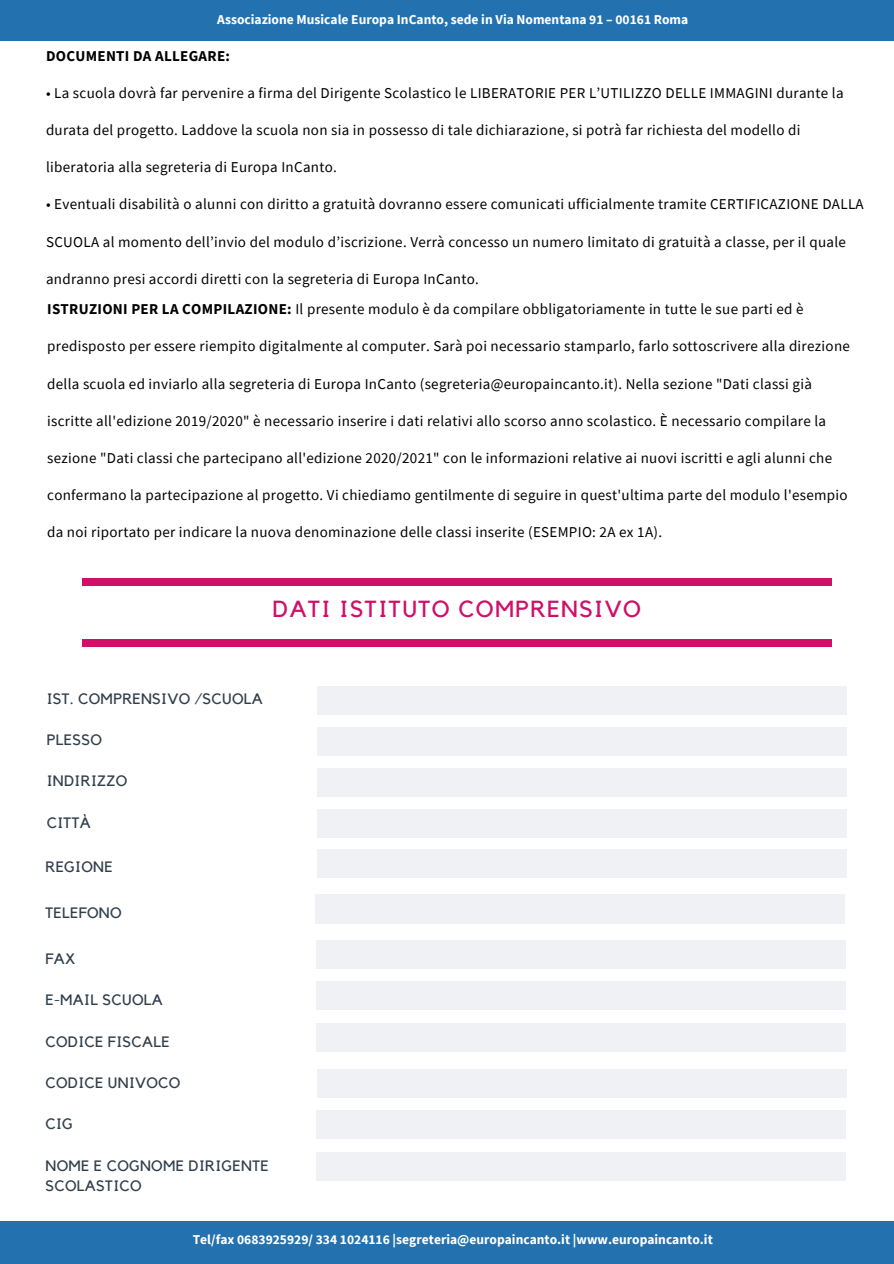
<style>
.page{position:relative;width:894px;height:1264px;background:#fff}
.page>*{position:absolute;margin:0;border:0;box-sizing:border-box;transform-origin:0 0}
.t1{font:23.25px "Kollektif";letter-spacing:.06em;color:#cf0f68}
.t2{font:15px/30.5px "Source Sans Pro";letter-spacing:.02em;color:#000}
.t3{font:15px/20.2px "Kollektif";letter-spacing:.02em;color:#313f4c}
.t4{font:700 15px "Source Sans Pro";letter-spacing:.02em;color:#000}
.t5{font:700 13.5px "Source Sans Pro";color:#fff}
.s1{font-weight:700}
</style>
<div class="page">
<div style="left:317px;top:686px;width:529px;height:28px;background:#eff1f4"></div>
<div style="left:316px;top:727px;width:530px;height:28px;background:#eff1f4"></div>
<div style="left:317px;top:768px;width:529px;height:28px;background:#eff1f4"></div>
<div style="left:316px;top:809px;width:530px;height:28px;background:#eff1f4"></div>
<div style="left:315px;top:894px;width:529px;height:29px;background:#eff1f4"></div>
<div style="left:0;top:0;width:893px;height:40px;background:#2371ae"></div>
<div style="left:82px;top:578px;width:749px;height:7px;background:#cf0f68"></div>
<div style="left:82px;top:639px;width:749px;height:7px;background:#cf0f68"></div>
<div style="left:316px;top:940px;width:529px;height:28px;background:#eff1f4"></div>
<div style="left:316px;top:981px;width:529px;height:28px;background:#eff1f4"></div>
<div style="left:316px;top:1023px;width:529px;height:28px;background:#eff1f4"></div>
<div style="left:316px;top:1069px;width:530px;height:28px;background:#eff1f4"></div>
<div style="left:316px;top:1110px;width:529px;height:28px;background:#eff1f4"></div>
<div style="left:316px;top:1152px;width:529px;height:28px;background:#eff1f4"></div>
<div style="left:0;top:1221px;width:893px;height:42px;background:#2371ae"></div>
<div style="left:317px;top:849px;width:529px;height:28px;background:#eff1f4"></div>
<p class="t5" style="left:217px;top:11px;width:472px">Associazione Musicale Europa InCanto, sede in Via Nomentana 91 – 00161 Roma</p>
<p class="t4" style="left:46px;top:46px;width:185px">DOCUMENTI DA ALLEGARE:</p>
<p class="t2" style="left:46px;top:77px;width:798px">• La scuola dovrà far pervenire a firma del Dirigente Scolastico le LIBERATORIE PER L’UTILIZZO DELLE IMMAGINI durante la</p>
<p class="t2" style="left:46px;top:114px;width:755px">durata del progetto. Laddove la scuola non sia in possesso di tale dichiarazione, si potrà far richiesta del modello di</p>
<p class="t2" style="left:46px;top:152px;width:292px">liberatoria alla segreteria di Europa InCanto.</p>
<p class="t2" style="left:46px;top:189px;width:819px">• Eventuali disabilità o alunni con diritto a gratuità dovranno essere comunicati ufficialmente tramite CERTIFICAZIONE DALLA</p>
<p class="t2" style="left:46px;top:226px;width:801px">SCUOLA al momento dell’invio del modulo d’iscrizione. Verrà concesso un numero limitato di gratuità a classe, per il quale</p>
<p class="t2" style="left:46px;top:263px;width:758px">andranno presi accordi diretti con la segreteria di Europa InCanto.<br><span class="s1">ISTRUZIONI PER LA COMPILAZIONE:</span> Il presente modulo è da compilare obbligatoriamente in tutte le sue parti ed è</p>
<p class="t2" style="left:47px;top:331px;width:804px">predisposto per essere riempito digitalmente al computer. Sarà poi necessario stamparlo, farlo sottoscrivere alla direzione</p>
<p class="t2" style="left:47px;top:368px;width:766px">della scuola ed inviarlo alla segreteria di Europa InCanto (segreteria@europaincanto.it). Nella sezione "Dati classi già</p>
<p class="t2" style="left:47px;top:405px;width:780px">iscritte all'edizione 2019/2020" è necessario inserire i dati relativi allo scorso anno scolastico. È necessario compilare la</p>
<p class="t2" style="left:47px;top:442px;width:786px">sezione "Dati classi che partecipano all'edizione 2020/2021" con le informazioni relative ai nuovi iscritti e agli alunni che</p>
<p class="t2" style="left:47px;top:479px;width:801px">confermano la partecipazione al progetto. Vi chiediamo gentilmente di seguire in quest'ultima parte del modulo l'esempio</p>
<p class="t2" style="left:47px;top:516px;width:616px">da noi riportato per indicare la nuova denominazione delle classi inserite (ESEMPIO: 2A ex 1A).</p>
<h1 class="t1" style="left:272px;top:598px;width:370px">DATI ISTITUTO COMPRENSIVO</h1>
<p class="t3" style="left:47px;top:689px;width:217px">IST. COMPRENSIVO /SCUOLA</p>
<p class="t3" style="left:47px;top:730px;width:57px">PLESSO</p>
<p class="t3" style="left:47px;top:771px;width:82px">INDIRIZZO</p>
<p class="t3" style="left:47px;top:812px;width:46px">CITTÀ</p>
<p class="t3" style="left:45px;top:857px;width:69px">REGIONE</p>
<p class="t3" style="left:45px;top:903px;width:78px">TELEFONO</p>
<p class="t3" style="left:45px;top:949px;width:31px">FAX</p>
<p class="t3" style="left:45px;top:990px;width:119px">E-MAIL SCUOLA</p>
<p class="t3" style="left:45px;top:1032px;width:126px">CODICE FISCALE</p>
<p class="t3" style="left:45px;top:1073px;width:136px">CODICE UNIVOCO</p>
<p class="t3" style="left:45px;top:1114px;width:29px">CIG</p>
<p class="t3" style="left:45px;top:1156px;width:225px">NOME E COGNOME DIRIGENTE<br>SCOLASTICO</p>
<p class="t5" style="left:193px;top:1230px;width:521px">Tel/fax 0683925929/ 334 1024116 |segreteria@europaincanto.it |www.europaincanto.it</p>
</div>
